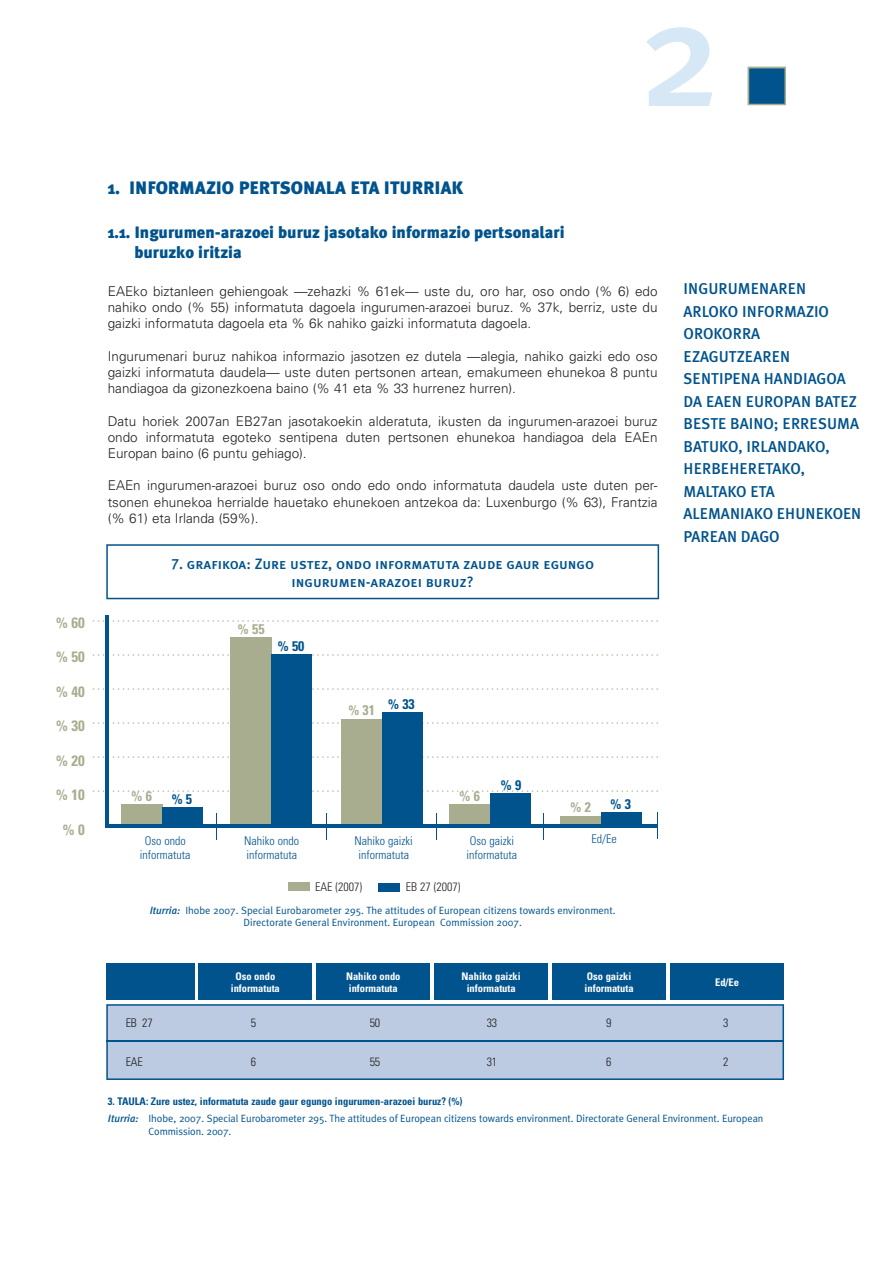
<style>
.page{position:relative;width:893px;height:1263px;background:#fff}
.page>*{position:absolute;margin:0;border:0;box-sizing:border-box;transform-origin:0 0}
.t1{font:500 150px "Meta Plus";color:#d6e8f6}
.t2{font:900 18px "Meta Plus";color:#00538d}
.t3{font:900 16.5px/19.8px "Meta Plus";color:#00538d}
.t4{font:500 15.75px/22.5px "Meta Plus";color:#00538d}
.t5{font:15px/18px "Meta Plus Medium Caps";color:#00538d;text-align:center}
.t6{font:700 condensed 15px "Univers";color:#a9ad8f}
.t7{font:700 condensed 13.95px "Univers";color:#a9ad8f}
.t8{font:700 condensed 13.95px "Univers";color:#00538d}
.t9{font:300 13.5px/16.2px "Univers";color:#231f20;text-align:justify}
.t10{font:300 condensed 12px/14.4px "Univers";color:#00538d;text-align:center}
.t11{font:300 condensed 12px "Univers";color:#231f20}
.t12{font:10.5px/12.6px "Meta Plus Normal";letter-spacing:-.005em;color:#00538d;text-align:center}
.t13{font:700 condensed 10.5px/12.6px "Univers";color:#fff;text-align:center}
.t14{font:700 condensed 10.5px "Univers";color:#00538d}
.s1{font-family:"Meta Plus";font-weight:500;font-style:italic}
</style>
<div class="page">
<svg style="left:93px;top:790px;width:565px;height:2px"></svg>
<svg style="left:93px;top:756px;width:565px;height:2px"></svg>
<svg style="left:93px;top:722px;width:565px;height:2px"></svg>
<svg style="left:93px;top:688px;width:565px;height:2px"></svg>
<svg style="left:93px;top:654px;width:565px;height:2px"></svg>
<svg style="left:93px;top:620px;width:565px;height:2px"></svg>
<svg style="left:748px;top:67px;width:38px;height:38px"></svg>
<svg style="left:106px;top:544px;width:553px;height:55px"></svg>
<svg style="left:436px;top:813px;width:1px;height:27px"></svg>
<svg style="left:326px;top:813px;width:1px;height:27px"></svg>
<svg style="left:216px;top:813px;width:1px;height:27px"></svg>
<hr style="left:105px;top:615px;width:3px;height:212px;background:#00538d">
<svg style="left:657px;top:812px;width:1px;height:27px"></svg>
<svg style="left:543px;top:813px;width:1px;height:27px"></svg>
<div style="left:379px;top:883px;width:21px;height:8px;background:#00538d"></div>
<div style="left:288px;top:883px;width:21px;height:8px;background:#a9ad8f"></div>
<div style="left:121px;top:804px;width:41px;height:21px;background:#a9ad8f"></div>
<div style="left:162px;top:808px;width:41px;height:17px;background:#00538d"></div>
<div style="left:230px;top:637px;width:42px;height:188px;background:#a9ad8f"></div>
<div style="left:271px;top:654px;width:41px;height:171px;background:#00538d"></div>
<div style="left:341px;top:719px;width:41px;height:106px;background:#a9ad8f"></div>
<div style="left:382px;top:712px;width:41px;height:113px;background:#00538d"></div>
<div style="left:449px;top:804px;width:41px;height:21px;background:#a9ad8f"></div>
<div style="left:490px;top:793px;width:41px;height:32px;background:#00538d"></div>
<div style="left:560px;top:817px;width:41px;height:8px;background:#a9ad8f"></div>
<div style="left:601px;top:812px;width:41px;height:13px;background:#00538d"></div>
<hr style="left:106px;top:824px;width:551px;height:4px;background:#00538d">
<svg style="left:106px;top:1004px;width:678px;height:76px;background:#b0c3dc"></svg>
<div style="left:198px;top:964px;width:114px;height:36px;background:#00538d"></div>
<div style="left:316px;top:964px;width:114px;height:36px;background:#00538d"></div>
<div style="left:434px;top:964px;width:114px;height:36px;background:#00538d"></div>
<div style="left:552px;top:964px;width:114px;height:36px;background:#00538d"></div>
<div style="left:670px;top:964px;width:114px;height:36px;background:#00538d"></div>
<div style="left:106px;top:964px;width:88px;height:36px;background:#00538d"></div>
<hr style="left:106px;top:1040px;width:677px;height:1px;background:#00538d">
<h1 class="t1" style="left:639px;top:-1px;width:82px">2</h1>
<p class="t6" style="left:56px;top:617px;width:30px">% 60</p>
<p class="t6" style="left:56px;top:651px;width:30px">% 50</p>
<p class="t6" style="left:56px;top:686px;width:30px">% 40</p>
<p class="t6" style="left:56px;top:720px;width:30px">% 30</p>
<p class="t6" style="left:56px;top:755px;width:30px">% 20</p>
<p class="t6" style="left:56px;top:789px;width:30px">% 10</p>
<p class="t6" style="left:63px;top:824px;width:23px">% 0</p>
<h2 class="t2" style="left:108px;top:180px;width:357px">1. INFORMAZIO PERTSONALA ETA ITURRIAK</h2>
<p class="t3" style="left:134px;top:224px;width:432px;text-indent:-27px">1.1. Ingurumen-arazoei buruz jasotako informazio pertsonalari buruzko iritzia</p>
<p class="t9" style="left:108px;top:284px;width:551px">EAEko biztanleen gehiengoak —zehazki % 61ek— uste du, oro har, oso ondo (% 6) edo nahiko ondo (% 55) informatuta dagoela ingurumen-arazoei buruz. % 37k, berriz, uste du gaizki informatuta dagoela eta % 6k nahiko gaizki informatuta dagoela.</p>
<p class="t9" style="left:108px;top:349px;width:551px">Ingurumenari buruz nahikoa informazio jasotzen ez dutela —alegia, nahiko gaizki edo oso gaizki informatuta daudela— uste duten pertsonen artean, emakumeen ehunekoa 8 puntu handiagoa da gizonezkoena baino (% 41 eta % 33 hurrenez hurren).</p>
<p class="t9" style="left:108px;top:414px;width:551px">Datu horiek 2007an EB27an jasotakoekin alderatuta, ikusten da ingurumen-arazoei buruz ondo informatuta egoteko sentipena duten pertsonen ehunekoa handiagoa dela EAEn Europan baino (6 puntu gehiago).</p>
<p class="t9" style="left:108px;top:479px;width:551px">EAEn ingurumen-arazoei buruz oso ondo edo ondo informatuta daudela uste duten per&shy;tsonen ehunekoa herrialde hauetako ehunekoen antzekoa da: Luxenburgo (% 63), Frantzia (% 61) eta Irlanda (59%).</p>
<p class="t5" style="left:171px;top:554px;width:424px">7. grafikoa: Zure ustez, ondo informatuta zaude gaur egungo ingurumen-arazoei buruz?</p>
<p class="t7" style="left:131px;top:791px;width:22px">% 6</p>
<p class="t8" style="left:172px;top:794px;width:22px">% 5</p>
<p class="t7" style="left:238px;top:624px;width:28px">% 55</p>
<p class="t8" style="left:278px;top:641px;width:28px">% 50</p>
<p class="t7" style="left:348px;top:705px;width:28px">% 31</p>
<p class="t8" style="left:388px;top:698px;width:28px">% 33</p>
<p class="t7" style="left:460px;top:791px;width:22px">% 6</p>
<p class="t8" style="left:501px;top:779px;width:22px">% 9</p>
<p class="t7" style="left:571px;top:802px;width:22px">% 2</p>
<p class="t8" style="left:610px;top:799px;width:22px">% 3</p>
<p class="t10" style="left:140px;top:834px;width:52px">Oso ondo informatuta</p>
<p class="t10" style="left:244px;top:834px;width:56px;text-align:left">Nahiko ondo informatuta</p>
<p class="t10" style="left:467px;top:834px;width:52px;text-align:left">Oso gaizki informatuta</p>
<p class="t10" style="left:591px;top:833px;width:27px">Ed/Ee</p>
<p class="t11" style="left:315px;top:882px;width:48px">EAE (2007)</p>
<p class="t11" style="left:406px;top:882px;width:56px">EB 27 (2007)</p>
<p class="t10" style="left:355px;top:834px;width:60px">Nahiko gaizki informatuta</p>
<p class="t12" style="left:150px;top:905px;width:467px"><span class="s1">Iturria:</span> Ihobe 2007. Special Eurobarometer 295. The attitudes of European citizens towards environment.<br>Directorate General Environment. European Commission 2007.</p>
<p class="t4" style="left:684px;top:279px;width:179px">INGURUMENAREN<br>ARLOKO INFORMAZIO<br>OROKORRA<br>EZAGUTZEAREN<br>SENTIPENA HANDIAGOA<br>DA EAEN EUROPAN BATEZ<br>BESTE BAINO; ERRESUMA<br>BATUKO, IRLANDAKO,<br>HERBEHERETAKO,<br>MALTAKO ETA<br>ALEMANIAKO EHUNEKOEN<br>PAREAN DAGO</p>
<p class="t13" style="left:231px;top:971px;width:51px">Oso ondo informatuta</p>
<p class="t13" style="left:346px;top:971px;width:56px;text-align:left">Nahiko ondo informatuta</p>
<p class="t13" style="left:462px;top:971px;width:61px">Nahiko gaizki informatuta</p>
<p class="t13" style="left:585px;top:971px;width:51px;text-align:left">Oso gaizki informatuta</p>
<p class="t13" style="left:715px;top:977px;width:25px">Ed/Ee</p>
<p class="t11" style="left:126px;top:1018px;width:28px">EB 27</p>
<p class="t11" style="left:251px;top:1018px;width:7px">5</p>
<p class="t11" style="left:370px;top:1018px;width:12px">50</p>
<p class="t11" style="left:487px;top:1018px;width:12px">33</p>
<p class="t11" style="left:606px;top:1018px;width:7px">9</p>
<p class="t11" style="left:723px;top:1018px;width:7px">3</p>
<p class="t11" style="left:126px;top:1057px;width:18px">EAE</p>
<p class="t11" style="left:251px;top:1057px;width:7px">6</p>
<p class="t11" style="left:370px;top:1057px;width:12px">55</p>
<p class="t11" style="left:487px;top:1057px;width:12px">31</p>
<p class="t11" style="left:606px;top:1057px;width:7px">6</p>
<p class="t11" style="left:723px;top:1057px;width:7px">2</p>
<p class="t14" style="left:108px;top:1097px;width:356px">3. TAULA: Zure ustez, informatuta zaude gaur egungo ingurumen-arazoei buruz? (%)</p>
<p class="t12" style="left:148px;top:1113px;width:616px;text-align:left;text-indent:-40px"><span class="s1">Iturria:</span> Ihobe, 2007. Special Eurobarometer 295. The attitudes of European citizens towards environment. Directorate General Environment. European<br>Commission. 2007.</p>
</div>
